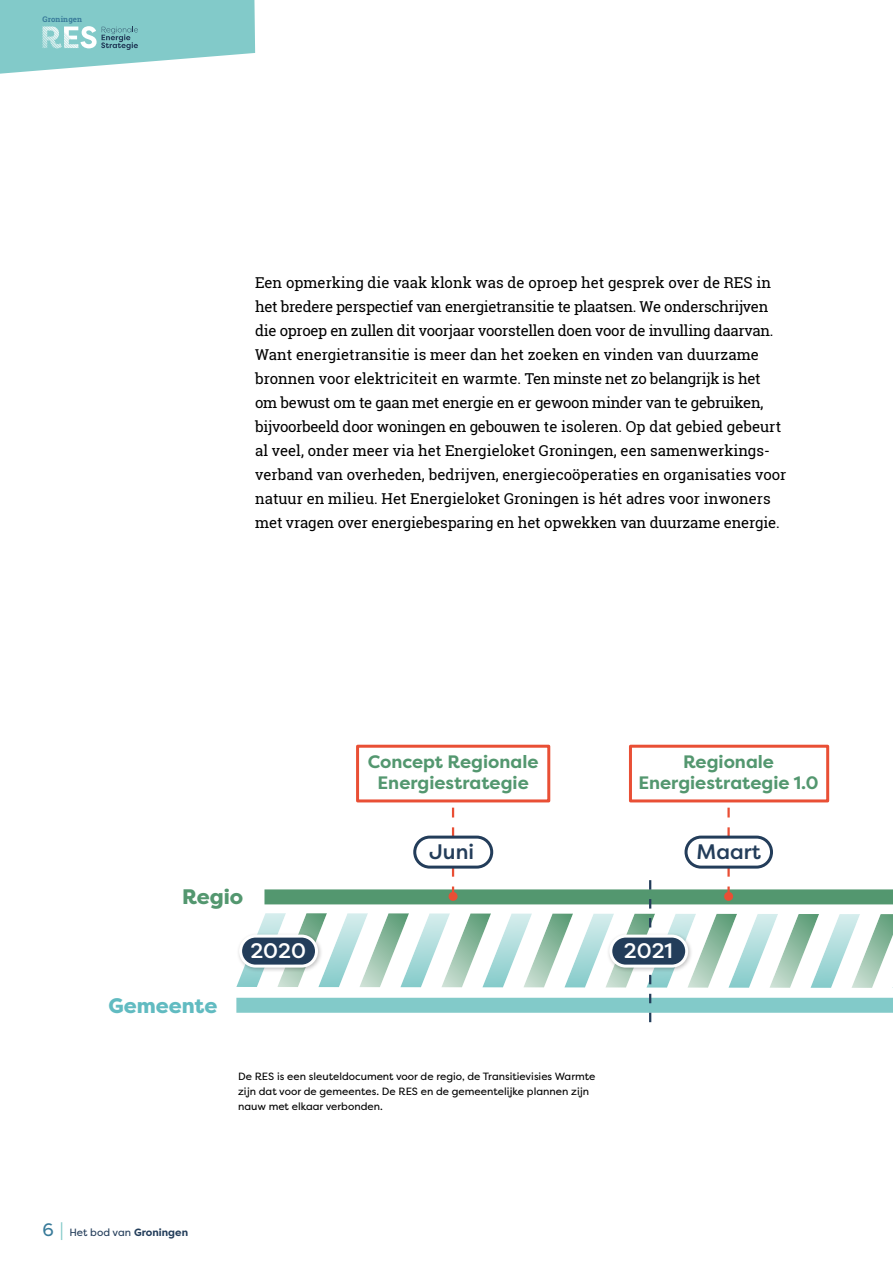
<style>
.page{position:relative;width:893px;height:1263px;background:#fff}
.page>*{position:absolute;margin:0;border:0;box-sizing:border-box;transform-origin:0 0}
.t1{font:500 21px "Filson Pro";color:#233d5a}
.t2{font:800 21px "Filson Pro";color:#61bbc1}
.t3{font:500 21px "Filson Pro";color:#fff}
.t4{font:800 21px "Filson Pro";color:#53976f}
.t5{font:700 18px/21px "Filson Pro";color:#53976f;text-align:center}
.t6{font:15px/24px "Roboto Slab";letter-spacing:-.01em;color:#000}
.t7{font:10.5px/15px "Filson Pro";color:#000}
.t8{font:10.5px "Filson Pro";color:#233d5a}
.t9{font:700 7.8px "Roboto Slab";color:#397b9a}
.s1{font-size:18px;color:#397b9a}
.s2{font-size:18px;color:#82cac9}
.s3{font-weight:700}
</style>
<div class="page">
<hr style="left:892px;top:264px;width:1px;height:384px;background:#eaf5f6">
<div style="left:629px;top:745px;width:200px;height:57px;border:3px solid #e94f35"></div>
<div style="left:356px;top:745px;width:194px;height:57px;border:3px solid #e94f35"></div>
<svg style="left:236px;top:808px;width:657px;height:214px"></svg>
<div style="left:607px;top:932px;width:87px;height:41px;background:#000;opacity:.25"></div>
<div style="left:611px;top:936px;width:76px;height:30px;background:#233d5a;border-radius:15px"></div>
<div style="left:609px;top:934px;width:79px;height:33px;border:3px solid #fff;border-radius:15px"></div>
<div style="left:237px;top:932px;width:87px;height:41px;background:#000;opacity:.25"></div>
<div style="left:241px;top:936px;width:75px;height:30px;background:#233d5a;border-radius:15px"></div>
<div style="left:239px;top:934px;width:79px;height:33px;border:3px solid #fff;border-radius:15px"></div>
<svg style="left:0;top:0;width:255px;height:74px"></svg>
<p class="t9" style="left:43px;top:14px;width:41px">Groningen</p>
<p class="t6" style="left:255px;top:270px;width:533px">Een opmerking die vaak klonk was de oproep het gesprek over de RES in het bredere perspectief van energietransitie te plaatsen. We onderschrijven die oproep en zullen dit voorjaar voorstellen doen voor de invulling daarvan.<br>Want energietransitie is meer dan het zoeken en vinden van duurzame bronnen voor elektriciteit en warmte. Ten minste net zo belangrijk is het om bewust om te gaan met energie en er gewoon minder van te gebruiken, bijvoorbeeld door woningen en gebouwen te isoleren. Op dat gebied gebeurt al veel, onder meer via het Energieloket Groningen, een samenwerkings&shy;verband van overheden, bedrijven, energiecoöperaties en organisaties voor natuur en milieu. Het Energieloket Groningen is hét adres voor inwoners met vragen over energiebesparing en het opwekken van duurzame energie.</p>
<p class="t5" style="left:368px;top:751px;width:172px">Concept Regionale<br>Energiestrategie</p>
<p class="t5" style="left:638px;top:751px;width:182px">Regionale<br>Energiestrategie 1.0</p>
<h1 class="t4" style="left:182px;top:883px;width:63px">Regio</h1>
<h1 class="t1" style="left:429px;top:837px;width:46px">Juni</h1>
<h1 class="t1" style="left:697px;top:837px;width:66px">Maart</h1>
<h1 class="t3" style="left:250px;top:936px;width:57px">2020</h1>
<h1 class="t3" style="left:624px;top:936px;width:50px">2021</h1>
<h1 class="t2" style="left:108px;top:992px;width:111px">Gemeente</h1>
<p class="t7" style="left:238px;top:1068px;width:359px">De RES is een sleuteldocument voor de regio, de Transitievisies Warmte zijn dat voor de gemeentes. De RES en de gemeentelijke plannen zijn nauw met elkaar verbonden.</p>
<p class="t8" style="left:43px;top:1225px;width:147px"><span class="s1">6</span> <span class="s2">|</span> Het bod van <span class="s3">Groningen</span></p>
</div>
